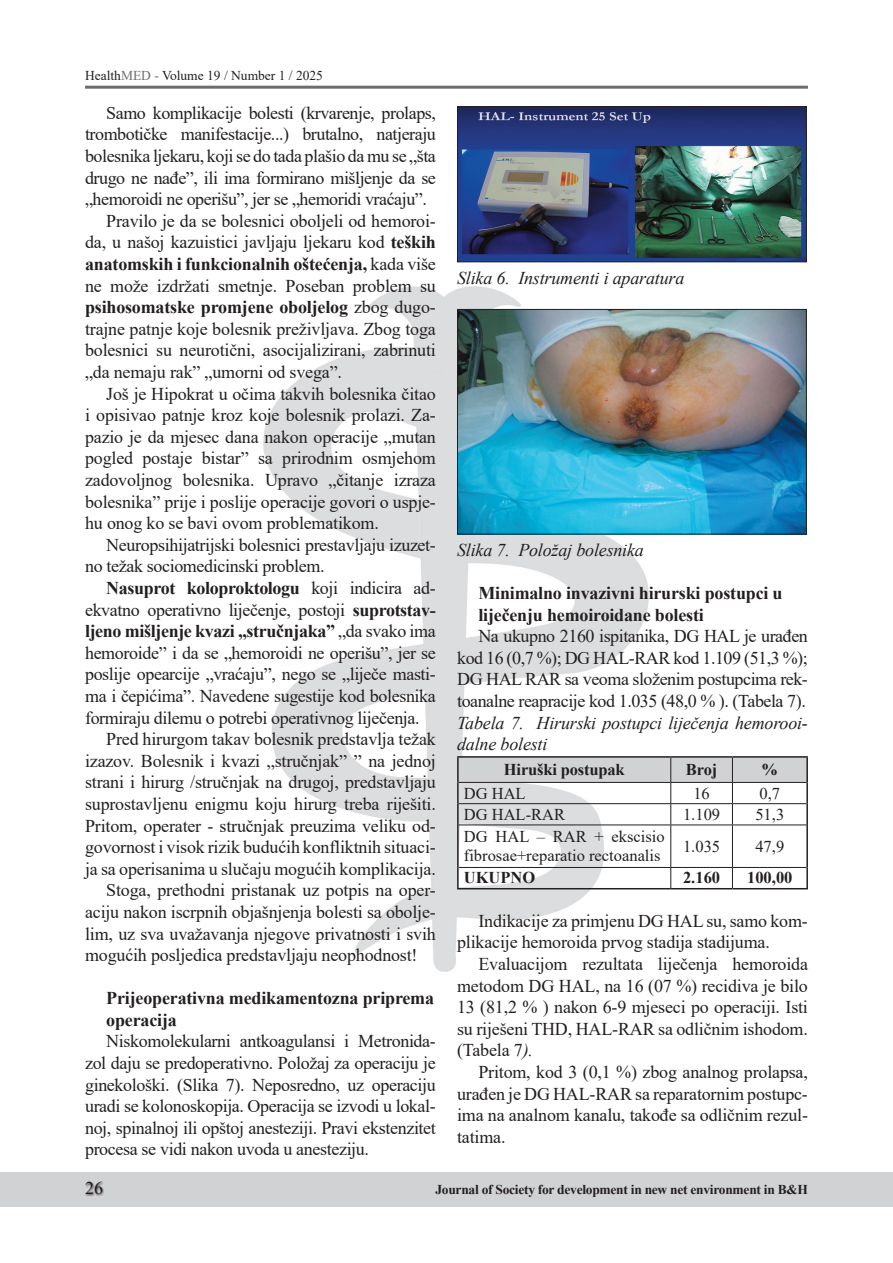
<style>
.page{position:relative;width:893px;height:1263px;background:#fff}
.page>*{position:absolute;margin:0;border:0;box-sizing:border-box;transform-origin:0 0}
.t1{font:18px/21.6px "Times New Roman";letter-spacing:-.01em;color:#231f20;text-align:justify}
.t2{font:700 18px/21.6px "Times New Roman";letter-spacing:-.01em;color:#231f20}
.t3{font:italic 18px/21.6px "Times New Roman";letter-spacing:-.01em;color:#231f20}
.t4{font:16.5px/18.9px "Times New Roman";color:#231f20}
.t5{font:700 16.5px "Times New Roman";letter-spacing:-.01em;color:#231f20}
.t6{font:700 13.5px "Times New Roman";letter-spacing:-.02em;color:#231f20}
.t7{font:13.5px "Times New Roman";color:#231f20}
.s1{color:#6c6d70}
.s2{font-weight:700}
.s3{font-weight:400}
.s4{font-style:italic}
</style>
<div class="page">
<div style="left:0;top:1172px;width:893px;height:34px;background:#d1d2d4"></div>
<hr style="left:892px;top:1171px;width:1px;height:34px;background:#d1d2d4">
<div style="left:84px;top:1181px;width:21px;height:15px;background:#231f20;opacity:.75"></div>
<hr style="left:85px;top:86px;width:723px;height:3px;background:#6c6d70">
<img style="left:264px;top:286px;width:384px;height:686px">
<img style="left:459px;top:108px;width:346px;height:152px">
<div style="left:457px;top:106px;width:350px;height:156px;border:1px solid #231f20"></div>
<img style="left:459px;top:311px;width:346px;height:221px">
<div style="left:457px;top:309px;width:350px;height:225px;border:1px solid #231f20"></div>
<svg style="left:459px;top:758px;width:347px;height:66px"></svg>
<hr style="left:459px;top:824px;width:212px;height:1px;background:#231f20">
<hr style="left:671px;top:824px;width:61px;height:1px;background:#231f20">
<hr style="left:670px;top:825px;width:1px;height:42px;background:#231f20">
<hr style="left:732px;top:824px;width:74px;height:1px;background:#231f20">
<hr style="left:732px;top:825px;width:1px;height:42px;background:#231f20">
<hr style="left:459px;top:867px;width:212px;height:1px;background:#231f20">
<hr style="left:671px;top:867px;width:61px;height:1px;background:#231f20">
<svg style="left:670px;top:868px;width:1px;height:20px"></svg>
<hr style="left:732px;top:867px;width:74px;height:1px;background:#231f20">
<svg style="left:732px;top:868px;width:1px;height:20px"></svg>
<hr style="left:457px;top:756px;width:214px;height:2px;background:#231f20">
<hr style="left:457px;top:758px;width:2px;height:24px;background:#231f20">
<hr style="left:671px;top:756px;width:61px;height:2px;background:#231f20">
<hr style="left:732px;top:756px;width:76px;height:2px;background:#231f20">
<hr style="left:806px;top:758px;width:2px;height:24px;background:#231f20">
<hr style="left:457px;top:782px;width:2px;height:22px;background:#231f20">
<hr style="left:806px;top:782px;width:2px;height:22px;background:#231f20">
<hr style="left:457px;top:804px;width:2px;height:21px;background:#231f20">
<hr style="left:806px;top:804px;width:2px;height:21px;background:#231f20">
<hr style="left:457px;top:825px;width:2px;height:42px;background:#231f20">
<hr style="left:806px;top:825px;width:2px;height:42px;background:#231f20">
<hr style="left:457px;top:867px;width:2px;height:21px;background:#231f20">
<hr style="left:806px;top:867px;width:2px;height:21px;background:#231f20">
<hr style="left:457px;top:888px;width:214px;height:1px;background:#231f20">
<hr style="left:671px;top:888px;width:61px;height:1px;background:#231f20">
<hr style="left:732px;top:888px;width:76px;height:1px;background:#231f20">
<p class="t7" style="left:85px;top:66px;width:239px">Health<span class="s1">MED -</span> Volume 19 / Number 1 / 2025</p>
<p class="t1" style="left:106px;top:101px;width:331px">Samo komplikacije bolesti (krvarenje, prolaps,</p>
<p class="t1" style="left:85px;top:123px;width:352px">trombotičke manifestacije...) brutalno, natjeraju</p>
<p class="t1" style="left:85px;top:145px;width:352px">bolesnika ljekaru, koji se do tada plašio da mu se „šta</p>
<p class="t1" style="left:85px;top:166px;width:352px">drugo ne nađe”, ili ima formirano mišljenje da se</p>
<p class="t1" style="left:85px;top:188px;width:343px">„hemoroidi ne operišu”, jer se „hemoridi vraćaju”.</p>
<p class="t1" style="left:106px;top:209px;width:331px">Pravilo je da se bolesnici oboljeli od hemoroi-</p>
<p class="t1" style="left:85px;top:231px;width:352px">da, u našoj kazuistici javljaju ljekaru kod <span class="s2">teških</span></p>
<p class="t2" style="left:85px;top:253px;width:352px">anatomskih i funkcionalnih oštećenja, <span class="s3">kada više</span></p>
<p class="t1" style="left:85px;top:274px;width:352px">ne može izdržati smetnje. Poseban problem su</p>
<p class="t2" style="left:85px;top:296px;width:352px">psihosomatske promjene oboljelog <span class="s3">zbog dugo-</span></p>
<p class="t1" style="left:85px;top:317px;width:352px">trajne patnje koje bolesnik preživljava. Zbog toga</p>
<p class="t1" style="left:85px;top:339px;width:352px">bolesnici su neurotični, asocijalizirani, zabrinuti</p>
<p class="t1" style="left:85px;top:361px;width:258px">„da nemaju rak” „umorni od svega”.</p>
<p class="t1" style="left:106px;top:382px;width:331px">Još je Hipokrat u očima takvih bolesnika čitao</p>
<p class="t1" style="left:85px;top:404px;width:352px">i opisivao patnje kroz koje bolesnik prolazi. Za-</p>
<p class="t1" style="left:85px;top:425px;width:352px">pazio je da mjesec dana nakon operacije „mutan</p>
<p class="t1" style="left:85px;top:447px;width:352px">pogled postaje bistar” sa prirodnim osmjehom</p>
<p class="t1" style="left:85px;top:469px;width:352px">zadovoljnog bolesnika. Upravo „čitanje izraza</p>
<p class="t1" style="left:85px;top:490px;width:352px">bolesnika” prije i poslije operacije govori o uspje-</p>
<p class="t1" style="left:85px;top:512px;width:295px">hu onog ko se bavi ovom problematikom.</p>
<p class="t1" style="left:106px;top:533px;width:331px">Neuropsihijatrijski bolesnici prestavljaju izuzet-</p>
<p class="t1" style="left:85px;top:555px;width:241px">no težak sociomedicinski problem.</p>
<p class="t2" style="left:106px;top:577px;width:331px">Nasuprot koloproktologu <span class="s3">koji indicira ad-</span></p>
<p class="t1" style="left:85px;top:598px;width:352px">ekvatno operativno liječenje, postoji <span class="s2">suprotstav-</span></p>
<p class="t2" style="left:85px;top:620px;width:352px">ljeno mišljenje kvazi „stručnjaka” <span class="s3">„da svako ima</span></p>
<p class="t1" style="left:85px;top:641px;width:352px">hemoroide” i da se „hemoroidi ne operišu”, jer se</p>
<p class="t1" style="left:85px;top:663px;width:352px">poslije opearcije „vraćaju”, nego se „liječe masti-</p>
<p class="t1" style="left:85px;top:685px;width:352px">ma i čepićima”. Navedene sugestije kod bolesnika</p>
<p class="t1" style="left:85px;top:706px;width:336px">formiraju dilemu o potrebi operativnog liječenja.</p>
<p class="t1" style="left:106px;top:728px;width:331px">Pred hirurgom takav bolesnik predstavlja težak</p>
<p class="t1" style="left:85px;top:749px;width:352px">izazov. Bolesnik i kvazi „stručnjak” ” na jednoj</p>
<p class="t1" style="left:85px;top:771px;width:352px">strani i hirurg /stručnjak na drugoj, predstavljaju</p>
<p class="t1" style="left:85px;top:793px;width:352px">suprostavljenu enigmu koju hirurg treba riješiti.</p>
<p class="t1" style="left:85px;top:814px;width:352px">Pritom, operater - stručnjak preuzima veliku od-</p>
<p class="t1" style="left:85px;top:836px;width:352px">govornost i visok rizik budućih konfliktnih situaci-</p>
<p class="t1" style="left:85px;top:857px;width:352px">ja sa operisanima u slučaju mogućih komplikacija.</p>
<p class="t1" style="left:106px;top:879px;width:331px">Stoga, prethodni pristanak uz potpis na oper-</p>
<p class="t1" style="left:85px;top:901px;width:352px">aciju nakon iscrpnih objašnjenja bolesti sa obolje-</p>
<p class="t1" style="left:85px;top:922px;width:352px">lim, uz sva uvažavanja njegove privatnosti i svih</p>
<p class="t1" style="left:85px;top:944px;width:334px">mogućih posljedica predstavljaju neophodnost!</p>
<p class="t2" style="left:106px;top:987px;width:329px">Prijeoperativna medikamentozna priprema operacija</p>
<p class="t1" style="left:85px;top:1030px;width:352px;text-indent:21px">Niskomolekularni antkoagulansi i Metronida&shy;zol daju se predoperativno. Položaj za operaciju je ginekološki. (Slika 7). Neposredno, uz operaciju uradi se kolonoskopija. Operacija se izvodi u lokal&shy;noj, spinalnoj ili opštoj anesteziji. Pravi ekstenzitet procesa se vidi nakon uvoda u anesteziju.</p>
<p class="t3" style="left:457px;top:267px;width:229px">Slika 6. Instrumenti i aparatura</p>
<p class="t3" style="left:457px;top:539px;width:188px">Slika 7. Položaj bolesnika</p>
<p class="t2" style="left:478px;top:582px;width:306px">Minimalno invazivni hirurski postupci u liječenju hemoiroidane bolesti</p>
<p class="t1" style="left:457px;top:625px;width:352px;text-indent:21px">Na ukupno 2160 ispitanika, DG HAL je urađen kod 16 (0,7 %); DG HAL-RAR kod 1.109 (51,3 %); DG HAL RAR sa veoma složenim postupcima rek&shy;toanalne reapracije kod 1.035 (48,0 % ). (Tabela 7).</p>
<p class="t3" style="left:457px;top:711px;width:352px">Tabela 7. Hirurski postupci liječenja hemorooi&shy;dalne bolesti</p>
<p class="t5" style="left:504px;top:758px;width:122px">Hiruški postupak</p>
<p class="t5" style="left:686px;top:758px;width:33px">Broj</p>
<p class="t5" style="left:762px;top:758px;width:18px">%</p>
<p class="t4" style="left:464px;top:783px;width:63px">DG HAL</p>
<p class="t4" style="left:693px;top:783px;width:18px">16</p>
<p class="t4" style="left:759px;top:783px;width:22px">0,7</p>
<p class="t4" style="left:464px;top:804px;width:103px">DG HAL-RAR</p>
<p class="t4" style="left:683px;top:804px;width:39px">1.109</p>
<p class="t4" style="left:755px;top:804px;width:30px">51,3</p>
<p class="t4" style="left:464px;top:827px;width:202px">DG HAL – RAR + ekscisio fibrosae+reparatio rectoanalis</p>
<p class="t4" style="left:683px;top:836px;width:39px">1.035</p>
<p class="t4" style="left:755px;top:836px;width:30px">47,9</p>
<p class="t5" style="left:464px;top:866px;width:73px">UKUPNO</p>
<p class="t5" style="left:683px;top:866px;width:39px">2.160</p>
<p class="t5" style="left:747px;top:866px;width:47px">100,00</p>
<p class="t1" style="left:457px;top:909px;width:352px;text-indent:21px">Indikacije za primjenu DG HAL su, samo kom&shy;plikacije hemoroida prvog stadija stadijuma.</p>
<p class="t1" style="left:457px;top:952px;width:352px;text-indent:21px">Evaluacijom rezultata liječenja hemoroida metodom DG HAL, na 16 (07 %) recidiva je bilo 13 (81,2 % ) nakon 6-9 mjeseci po operaciji. Isti su riješeni THD, HAL-RAR sa odličnim ishodom. (Tabela 7<span class="s4">).</span></p>
<p class="t1" style="left:457px;top:1060px;width:352px;text-indent:21px">Pritom, kod 3 (0,1 %) zbog analnog prolapsa, urađen je DG HAL-RAR sa reparatornim postupc&shy;ima na analnom kanalu, takođe sa odličnim rezul&shy;tatima.</p>
<p class="t1" style="left:85px;top:1177px;width:19px">26</p>
<p class="t6" style="left:435px;top:1179px;width:374px">Journal of Society for development in new net environment in B&amp;H</p>
</div>
